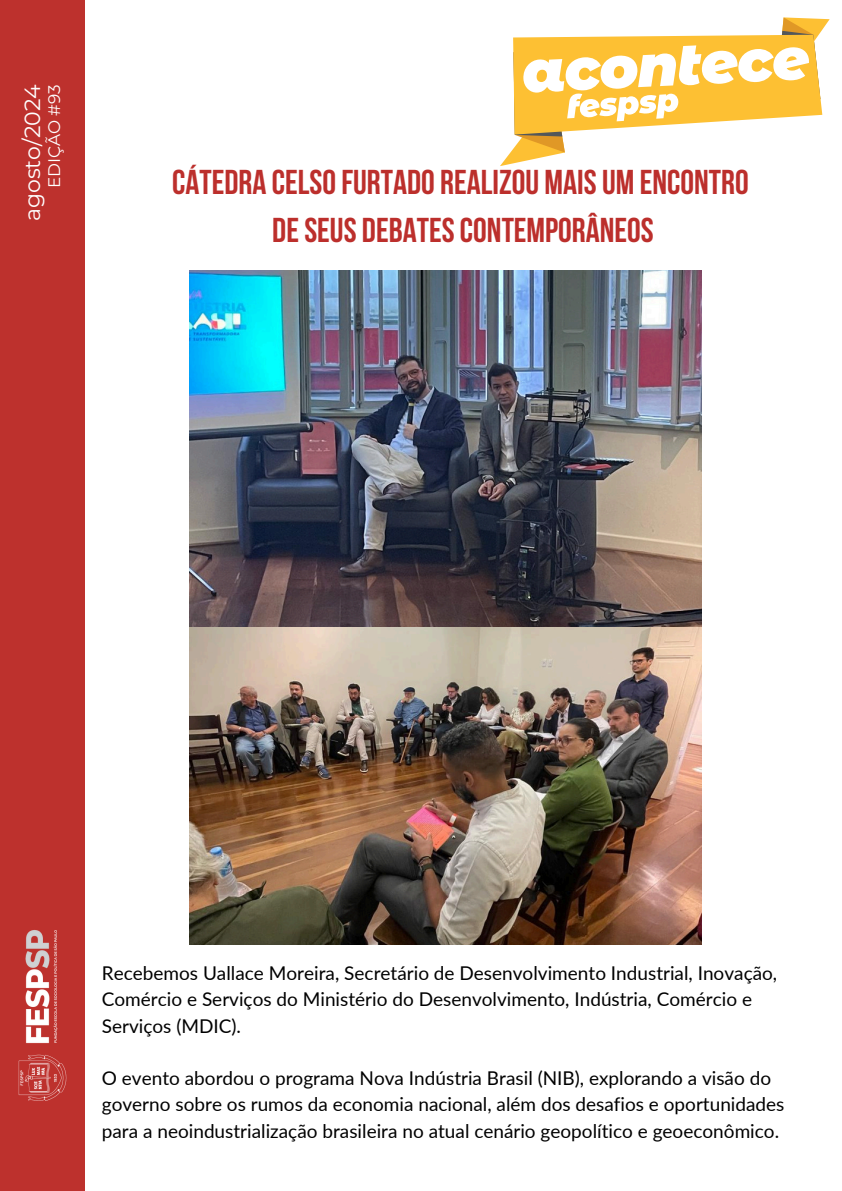
<style>
.page{position:relative;width:842px;height:1191px;background:#fff}
.page>*{position:absolute;margin:0;border:0;box-sizing:border-box;transform-origin:0 0}
.t1{font:34.5px/48px "Bebas Neue";color:#bc2f2c;text-align:center}
.t2{font:22px "Montserrat";color:#fff}
.t3{font:19px/26.2px "Lato";color:#000}
.t4{font:16.8px "Montserrat";color:#fff}
</style>
<div class="page">
<div style="left:0;top:0;width:84px;height:1190px;background:#bd312d"></div>
<img style="left:18px;top:930px;width:49px;height:171px">
<svg style="left:500px;top:17px;width:330px;height:149px"></svg>
<img style="left:189px;top:271px;width:513px;height:356px">
<img style="left:189px;top:627px;width:513px;height:317px">
<h1 class="t2" style="left:19px;top:221px;width:138px;rotate:-90deg">agosto/2024</h1>
<p class="t4" style="left:44px;top:188px;width:106px;rotate:-90deg">EDIÇÃO #93</p>
<p class="t1" style="left:172px;top:159px;width:578px">CÁTEDRA CELSOFURTADO REALIZOU MAISUM ENCONTRO<br>DESEUS DEBATESCONTEMPORÂNEOS</p>
<p class="t3" style="left:102px;top:959px;width:677px">Recebemos Uallace Moreira, Secretário de Desenvolvimento Industrial, Inovação,<br>Comércio e Serviços do Ministério do Desenvolvimento, Indústria, Comércio e<br>Serviços (MDIC).</p>
<h3 class="t3" style="left:102px;top:1064px;width:684px">O evento abordou o programa Nova Indústria Brasil (NIB), explorando a visão do governo sobre os rumos da economia nacional, além dos desafios e oportunidades para a neoindustrialização brasileira no atual cenário geopolítico e geoeconômico.</h3>
</div>
